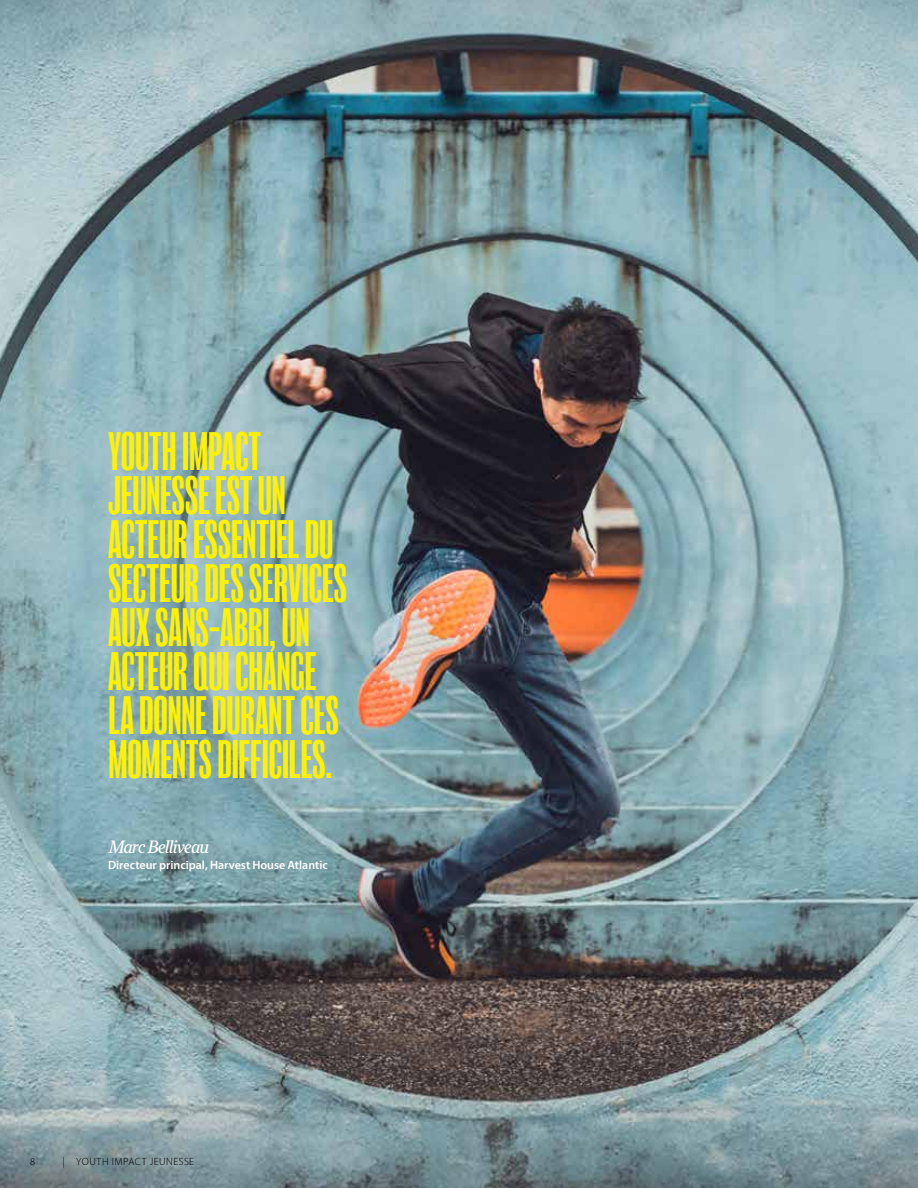
<style>
.page{position:relative;width:918px;height:1188px;background:#fff}
.page>*{position:absolute;margin:0;border:0;box-sizing:border-box;transform-origin:0 0}
.t1{font:extra-condensed 49.8px/44.1px "Balboa";letter-spacing:-.01em;color:#fff200}
.t2{font:italic 17.7px "New York Small";letter-spacing:-.06em;color:#fff}
.t3{font:600 12px "Myriad Pro";color:#fff}
.t4{font:300 10.5px "Myriad Pro";letter-spacing:.045em;color:#000}
</style>
<div class="page">
<img style="left:0;top:0;width:918px;height:1188px">
<p class="t1" style="left:108px;top:430px;width:241px">YOUTH IMPACT<br>JEUNESSE EST UN<br>ACTEUR ESSENTIEL DU<br>SECTEUR DES SERVICES<br>AUX SANS-ABRI, UN<br>ACTEUR QUI CHANGE<br>LA DONNE DURANT CES<br>MOMENTS DIFFICILES.</p>
<p class="t2" style="left:108px;top:834px;width:102px">Marc Belliveau</p>
<p class="t3" style="left:108px;top:858px;width:221px">Directeur principal, Harvest House Atlantic</p>
<p class="t4" style="left:30px;top:1156px;width:7px">8</p>
<p class="t4" style="left:63px;top:1156px;width:133px">| YOUTH IMPACT JEUNESSE</p>
</div>
